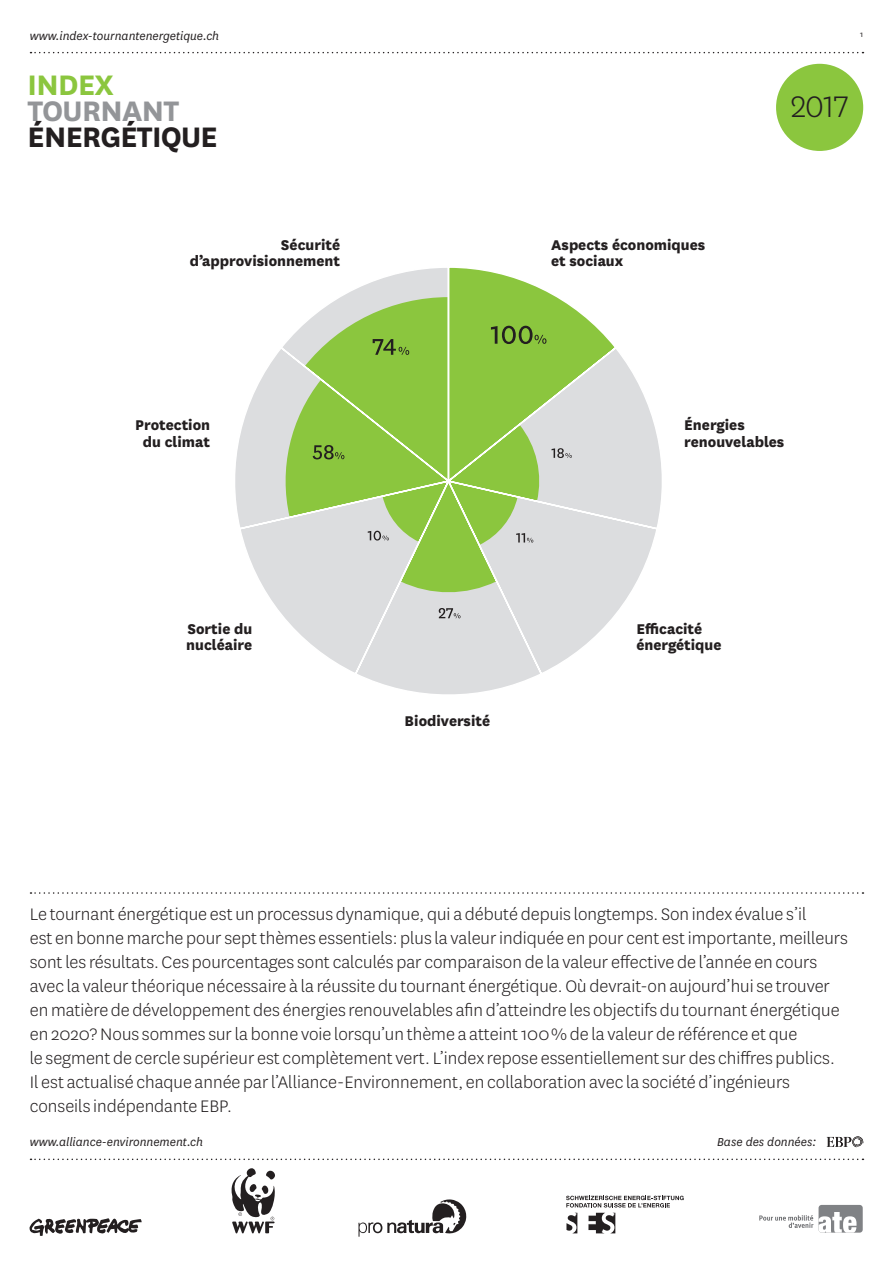
<style>
.page{position:relative;width:893px;height:1263px;background:#fff}
.page>*{position:absolute;margin:0;border:0;box-sizing:border-box;transform-origin:0 0}
.t1{font:300 34.8px "National";color:#231f20}
.t2{font:700 33px "National";letter-spacing:-.02em;color:#231f20}
.t3{font:700 33px "National";letter-spacing:-.02em;color:#939598}
.t4{font:700 33px "National";letter-spacing:-.02em;color:#8bc63e}
.t5{font:300 19.5px/24px "National";color:#231f20}
.t6{font:800 16.5px/16.5px "National";color:#231f20}
.t7{font:italic 13.5px "National";color:#231f20}
.t8{font:9px "National";color:#231f20}
</style>
<div class="page">
<svg style="left:31px;top:52px;width:832px;height:1px"></svg>
<div style="left:776px;top:64px;width:87px;height:87px;background:#8bc63e;border-radius:50%"></div>
<svg style="left:827px;top:1136px;width:37px;height:11px"></svg>
<svg style="left:30px;top:1218px;width:112px;height:18px"></svg>
<svg style="left:358px;top:1199px;width:109px;height:38px"></svg>
<svg style="left:231px;top:1168px;width:44px;height:65px"></svg>
<svg style="left:566px;top:1196px;width:118px;height:11px"></svg>
<svg style="left:588px;top:1213px;width:27px;height:20px"></svg>
<svg style="left:566px;top:1213px;width:11px;height:20px"></svg>
<svg style="left:31px;top:1158px;width:832px;height:2px"></svg>
<div style="left:818px;top:1205px;width:45px;height:27px;background:#808285;border-radius:3px"></div>
<svg style="left:759px;top:1212px;width:97px;height:20px"></svg>
<svg style="left:235px;top:267px;width:427px;height:427px"></svg>
<svg style="left:31px;top:892px;width:832px;height:2px"></svg>
<p class="t7" style="left:30px;top:27px;width:191px">www.index-tournantenergetique.ch</p>
<h2 class="t4" style="left:28px;top:62px;width:88px">INDEX</h2>
<h2 class="t3" style="left:28px;top:88px;width:153px">TOURNANT</h2>
<h2 class="t2" style="left:28px;top:114px;width:192px">ÉNERGÉTIQUE</h2>
<p class="t6" style="left:190px;top:235px;width:152px;text-align:right">Sécurité d’approvisionnement</p>
<p class="t6" style="left:551px;top:235px;width:156px">Aspects économiques et sociaux</p>
<p class="t8" style="left:860px;top:28px;width:5px">1</p>
<h1 class="t1" style="left:791px;top:85px;width:59px">2017</h1>
<p class="t6" style="left:135px;top:415px;width:77px;text-align:center">Protection du climat</p>
<p class="t6" style="left:684px;top:415px;width:102px">Énergies renouvelables</p>
<p class="t6" style="left:186px;top:619px;width:67px">Sortie du nucléaire</p>
<p class="t6" style="left:405px;top:711px;width:87px">Biodiversité</p>
<p class="t6" style="left:636px;top:619px;width:87px">Efficacité énergétique</p>
<p class="t5" style="left:30px;top:902px;width:820px">Le tournant énergétique est un processus dynamique, qui a débuté depuis longtemps. Son index évalue s’il<br>est en bonne marche pour sept thèmes essentiels: plus la valeur indiquée en pour cent est importante, meilleurs sont les résultats. Ces pourcentages sont calculés par comparaison de la valeur effective de l’année en cours avec la valeur théorique nécessaire à la réussite du tournant énergétique. Où devrait-on aujourd’hui se trouver en matière de développement des énergies renouvelables afin d’atteindre les objectifs du tournant énergétique en 2020? Nous sommes sur la bonne voie lorsqu’un thème a atteint 100 % de la valeur de référence et que<br>le segment de cercle supérieur est complètement vert. L’index repose essentiellement sur des chiffres publics.<br>Il est actualisé chaque année par l’Alliance-Environnement, en collaboration avec la société d’ingénieurs conseils indépendante EBP.</p>
<p class="t7" style="left:30px;top:1134px;width:175px">www.alliance-environnement.ch</p>
<p class="t7" style="left:717px;top:1134px;width:101px">Base des données:</p>
</div>
